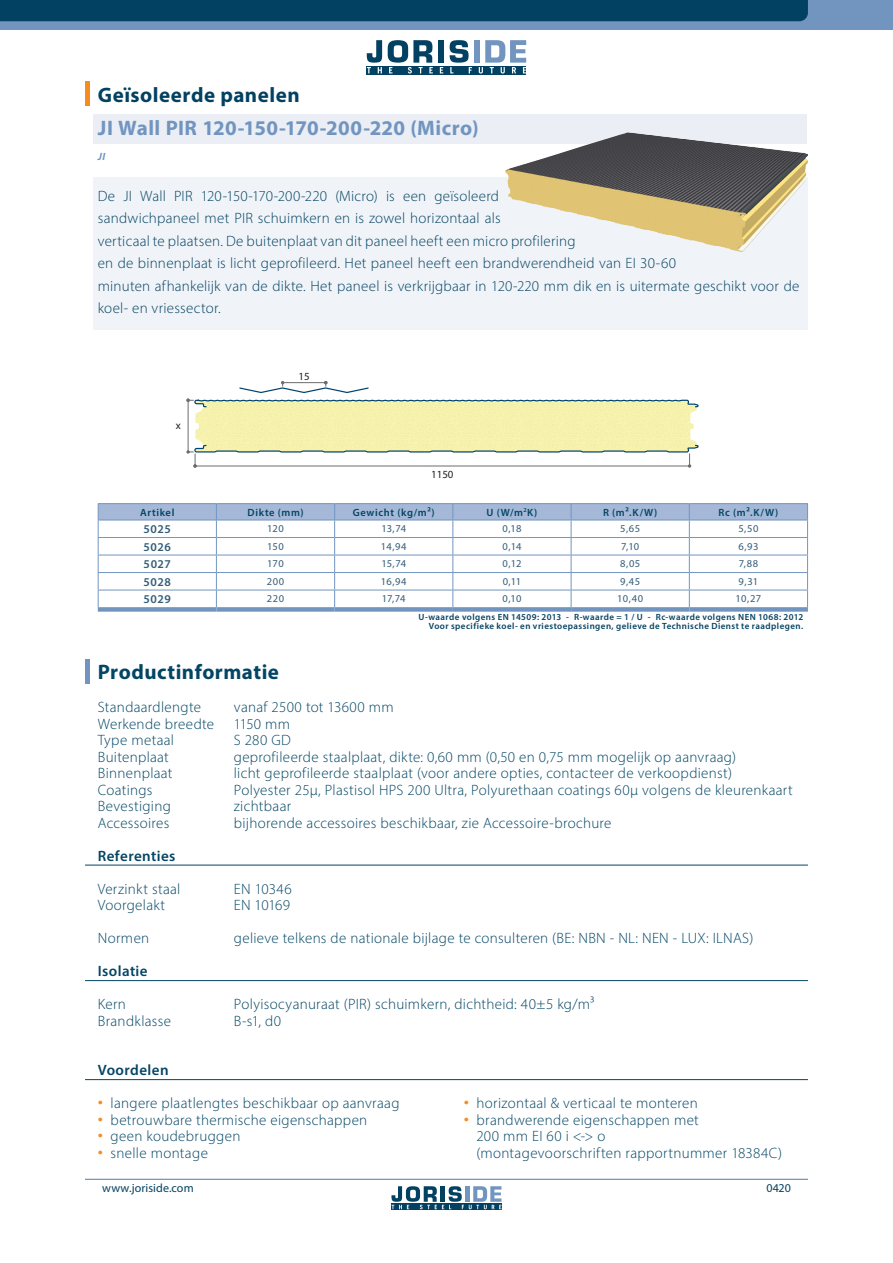
<style>
.page{position:relative;width:893px;height:1263px;background:#fff}
.page>*{position:absolute;margin:0;border:0;box-sizing:border-box;transform-origin:0 0}
.t1{font:700 21px/33px "Myriad Pro";letter-spacing:.02em;color:#7295c0}
.t2{font:700 21px "Myriad Pro";letter-spacing:.025em;color:#034564}
.t3{font:300 15px/22.5px "Myriad Pro";letter-spacing:.02em;color:#034564}
.t4{font:300 15px/22.5px "Myriad Pro";letter-spacing:.015em;color:#024161}
.t5{font:600 15px "Myriad Pro";letter-spacing:.03em;color:#034564}
.t6{font:600 12px "Myriad Pro";letter-spacing:.045em;color:#345c78}
.t7{font:12px "Myriad Pro";letter-spacing:.01em;color:#024161}
.t8{font:10.95px "Myriad Pro";color:#231f20}
.t9{font:10.5px "Myriad Pro";letter-spacing:.02em;color:#345c78}
.t10{font:600 10.5px "Myriad Pro";letter-spacing:.065em;color:#034564}
.t11{font:italic 700 10.5px "Myriad Pro";color:#7295c0}
.t12{font:600 9px/9px "Myriad Pro";letter-spacing:.05em;color:#024161;text-align:right}
.s1{color:#034564}
.s2{font-size:21px;color:#f68b1f}
</style>
<div class="page">
<hr style="left:85px;top:82px;width:4px;height:24px;background:#f68b1f">
<div style="left:94px;top:115px;width:713px;height:29px;background:#ebeff5"></div>
<div style="left:94px;top:177px;width:714px;height:153px;background:#f0f4f8"></div>
<div style="left:98px;top:607px;width:118px;height:5px;background:#7295c0"></div>
<div style="left:216px;top:607px;width:119px;height:5px;background:#7295c0"></div>
<div style="left:335px;top:607px;width:118px;height:5px;background:#7295c0"></div>
<div style="left:453px;top:607px;width:118px;height:5px;background:#7295c0"></div>
<div style="left:571px;top:607px;width:118px;height:5px;background:#7295c0"></div>
<div style="left:689px;top:607px;width:119px;height:5px;background:#7295c0"></div>
<hr style="left:335px;top:503px;width:118px;height:1px;background:#7295c0">
<hr style="left:453px;top:503px;width:118px;height:1px;background:#7295c0">
<hr style="left:571px;top:503px;width:118px;height:1px;background:#7295c0">
<hr style="left:689px;top:503px;width:119px;height:1px;background:#7295c0">
<hr style="left:98px;top:503px;width:118px;height:1px;background:#7295c0">
<hr style="left:216px;top:503px;width:119px;height:1px;background:#7295c0">
<svg style="left:98px;top:504px;width:710px;height:103px"></svg>
<hr style="left:98px;top:520px;width:118px;height:1px;background:#7295c0">
<hr style="left:216px;top:520px;width:119px;height:1px;background:#7295c0">
<hr style="left:85px;top:659px;width:4px;height:24px;background:#7295c0">
<hr style="left:85px;top:865px;width:723px;height:1px;background:#034564">
<hr style="left:85px;top:980px;width:723px;height:1px;background:#034564">
<hr style="left:85px;top:1079px;width:723px;height:1px;background:#034564">
<svg style="left:186px;top:381px;width:513px;height:87px"></svg>
<div style="left:168px;top:419px;width:19px;height:14px;background:#fff"></div>
<img style="left:505px;top:132px;width:251px;height:120px">
<div style="left:0;top:0;width:893px;height:30px;background:#7295c0"></div>
<div style="left:0;top:0;width:808px;height:21px;background:#024161"></div>
<div style="left:367px;top:66px;width:159px;height:9px;background:#024161"></div>
<div style="left:438px;top:40px;width:6px;height:23px;background:#024161"></div>
<div style="left:474px;top:40px;width:6px;height:23px;background:#7295c0"></div>
<svg style="left:367px;top:40px;width:15px;height:33px"></svg>
<svg style="left:388px;top:40px;width:45px;height:34px"></svg>
<svg style="left:440px;top:67px;width:3px;height:6px"></svg>
<svg style="left:450px;top:40px;width:22px;height:33px"></svg>
<svg style="left:479px;top:40px;width:47px;height:34px"></svg>
<svg style="left:391px;top:1209px;width:110px;height:1px"></svg>
<svg style="left:391px;top:1186px;width:110px;height:23px"></svg>
<hr style="left:85px;top:1179px;width:723px;height:1px;background:#7295c0">
<p class="t1" style="left:98px;top:77px;width:395px"><span class="s1">Geïsoleerde panelen<br></span>JI Wall PIR 120-150-170-200-220 (Lineair)</p>
<p class="t11" style="left:98px;top:150px;width:9px">JI</p>
<p class="t3" style="left:98px;top:184px;width:703px">Het JI Wall PIR (Lineair) is een sandwich paneel met PIR schuimkern<br>en zichtbare bevestiging. Dit geïsoleerde wandpaneel kan zowel<br>horizontaal als verticaal geplaatst worden. De buitenplaat van dit paneel<br>heeft een gelinieerde profilering en de binnenplaat is licht geprofileerd. Het paneel heeft een<br>brandwerendheid van EI 30-60 minuten afhankelijk van de dikte. Het paneel is verkrijgbaar in 120-220 mm dik en</p>
<p class="t1" style="left:417px;top:110px;width:63px">Micro)</p>
<p class="t4" style="left:98px;top:184px;width:703px;text-indent:42px">Wall PIR 120-150-170-200-220 (Micro) is een geïsole d<br>sandwichpane l met PIR schuimkern en is zowel horizontaal als<br>verticaal te plaats n. De buitenplaat van it pan el he ft een micro profilering<br>en de bi nenplaat is licht geprofileerd. Het paneel heeft een brandwerendheid van EI 30-60<br>minuten afhankelijk van de dikte. He paneel is verkrijgbaar n 120-220 mm dik n is uitermate geschikt voor de koel- en vriessector.</p>
<p class="t4" style="left:98px;top:184px;width:11px">D</p>
<p class="t8" style="left:169px;top:419px;width:18px">120x</p>
<p class="t8" style="left:298px;top:370px;width:13px">15</p>
<p class="t8" style="left:431px;top:467px;width:24px">1150</p>
<p class="t10" style="left:140px;top:505px;width:36px">Artikel</p>
<p class="t10" style="left:247px;top:505px;width:58px">Dikte (mm)</p>
<p class="t10" style="left:353px;top:505px;width:83px">Gewicht (kg/m2)</p>
<p class="t10" style="left:486px;top:505px;width:52px">U (W/m<sup>2</sup>K)</p>
<p class="t10" style="left:603px;top:505px;width:56px">R (m².K/W)</p>
<p class="t10" style="left:719px;top:505px;width:61px">Rc (m².K/W)</p>
<p class="t6" style="left:144px;top:522px;width:29px">5025</p>
<p class="t9" style="left:267px;top:522px;width:18px">120</p>
<p class="t9" style="left:381px;top:522px;width:26px">13,74</p>
<p class="t9" style="left:502px;top:522px;width:21px">0,18</p>
<p class="t9" style="left:620px;top:522px;width:22px">5,65</p>
<p class="t9" style="left:738px;top:522px;width:22px">5,50</p>
<p class="t6" style="left:144px;top:539px;width:29px">5026</p>
<p class="t9" style="left:267px;top:540px;width:18px">150</p>
<p class="t9" style="left:381px;top:540px;width:27px">14,94</p>
<p class="t9" style="left:502px;top:540px;width:21px">0,14</p>
<p class="t9" style="left:621px;top:540px;width:20px">7,10</p>
<p class="t9" style="left:738px;top:540px;width:21px">6,93</p>
<p class="t6" style="left:144px;top:557px;width:29px">5027</p>
<p class="t9" style="left:267px;top:557px;width:18px">170</p>
<p class="t9" style="left:381px;top:557px;width:26px">15,74</p>
<p class="t9" style="left:502px;top:557px;width:20px">0,12</p>
<p class="t9" style="left:620px;top:557px;width:22px">8,05</p>
<p class="t9" style="left:739px;top:557px;width:21px">7,88</p>
<p class="t6" style="left:144px;top:574px;width:29px">5028</p>
<p class="t9" style="left:267px;top:575px;width:19px">200</p>
<p class="t9" style="left:381px;top:575px;width:27px">16,94</p>
<p class="t9" style="left:503px;top:575px;width:20px">0,11</p>
<p class="t9" style="left:620px;top:575px;width:21px">9,45</p>
<p class="t9" style="left:739px;top:575px;width:21px">9,31</p>
<p class="t6" style="left:144px;top:592px;width:29px">5029</p>
<p class="t9" style="left:267px;top:592px;width:19px">220</p>
<p class="t9" style="left:382px;top:592px;width:25px">17,74</p>
<p class="t9" style="left:502px;top:592px;width:21px">0,10</p>
<p class="t9" style="left:617px;top:592px;width:28px">10,40</p>
<p class="t9" style="left:736px;top:592px;width:27px">10,27</p>
<p class="t12" style="left:419px;top:613px;width:386px">U-waarde volgens EN 14509: 2013 - R-waarde = 1 / U - Rc-waarde volgens NEN 1068: 2012<br>Voor specifieke koel- en vriestoepassingen, gelieve de Technische Dienst te raadplegen.</p>
<p class="t2" style="left:98px;top:658px;width:183px">Productinformatie</p>
<p class="t3" style="left:98px;top:696px;width:105px">Standaardlengte</p>
<p class="t3" style="left:234px;top:696px;width:161px">vanaf 2500 tot 13600 mm</p>
<p class="t3" style="left:98px;top:712px;width:118px">Werkende breedte</p>
<p class="t3" style="left:234px;top:712px;width:58px">1150 mm</p>
<p class="t3" style="left:98px;top:729px;width:78px">Type metaal</p>
<p class="t3" style="left:234px;top:729px;width:58px">S 280 GD</p>
<p class="t3" style="left:98px;top:745px;width:73px">Buitenplaat</p>
<p class="t3" style="left:234px;top:745px;width:504px">geprofileerde staalplaat, dikte: 0,60 mm (0,50 en 0,75 mm mogelijk op aanvraag)</p>
<p class="t3" style="left:98px;top:762px;width:76px">Binnenplaat</p>
<p class="t3" style="left:234px;top:762px;width:500px">licht geprofileerde staalplaat (voor andere opties, contacteer de verkoopdienst)</p>
<p class="t3" style="left:98px;top:778px;width:56px">Coatings</p>
<p class="t3" style="left:234px;top:778px;width:560px">Polyester 25μ, Plastisol HPS 200 Ultra, Polyurethaan coatings 60μ volgens de kleurenkaart</p>
<p class="t3" style="left:98px;top:795px;width:75px">Bevestiging</p>
<p class="t3" style="left:234px;top:795px;width:59px">zichtbaar</p>
<p class="t3" style="left:98px;top:811px;width:73px">Accessoires</p>
<p class="t3" style="left:234px;top:811px;width:379px">bijhorende accessoires beschikbaar, zie Accessoire-brochure</p>
<p class="t5" style="left:98px;top:846px;width:79px">Referenties</p>
<p class="t3" style="left:98px;top:877px;width:84px">Verzinkt staal</p>
<p class="t3" style="left:234px;top:877px;width:59px">EN 10346</p>
<p class="t3" style="left:98px;top:894px;width:69px">Voorgelakt</p>
<p class="t3" style="left:234px;top:894px;width:58px">EN 10169</p>
<p class="t3" style="left:98px;top:927px;width:53px">Normen</p>
<p class="t3" style="left:234px;top:927px;width:521px">gelieve telkens de nationale bijlage te consulteren (BE: NBN - NL: NEN - LUX: ILNAS)</p>
<p class="t5" style="left:98px;top:961px;width:51px">Isolatie</p>
<p class="t3" style="left:98px;top:993px;width:30px">Kern</p>
<p class="t3" style="left:234px;top:993px;width:362px">Polyisocyanuraat (PIR) schuimkern, dichtheid: 40±5 kg/m3</p>
<p class="t3" style="left:98px;top:1009px;width:75px">Brandklasse</p>
<p class="t3" style="left:234px;top:1009px;width:49px">B-s1, d0</p>
<p class="t5" style="left:98px;top:1060px;width:72px">Voordelen</p>
<p class="t3" style="left:98px;top:1092px;width:303px"><span class="s2">•</span> langere plaatlengtes beschikbaar op aanvraag</p>
<p class="t3" style="left:98px;top:1108px;width:271px"><span class="s2">•</span> betrouwbare thermische eigenschappen</p>
<p class="t3" style="left:98px;top:1125px;width:144px"><span class="s2">•</span> geen koudebruggen</p>
<p class="t3" style="left:98px;top:1141px;width:112px"><span class="s2">•</span> snelle montage</p>
<p class="t3" style="left:464px;top:1092px;width:236px"><span class="s2">•</span> horizontaal &amp; verticaal te monteren</p>
<p class="t3" style="left:476px;top:1111px;width:307px;line-height:16.5px;text-indent:-13px"><span class="s2">•</span> brandwerende eigenschappen met<br>200 mm EI 60 i &lt;-&gt; o<br>(montagevoorschriften rapportnummer 18384C)</p>
<p class="t7" style="left:102px;top:1181px;width:93px">www.joriside.com</p>
<p class="t7" style="left:766px;top:1181px;width:26px">0420</p>
</div>
